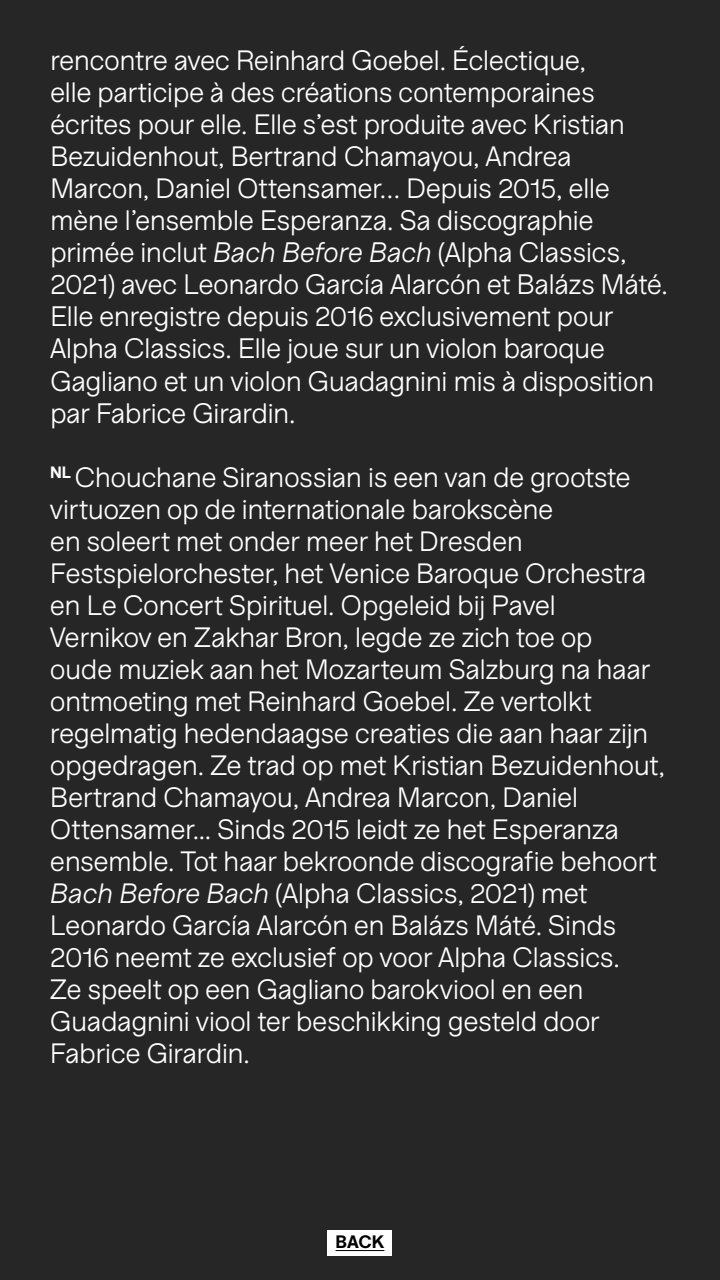
<style>
.page{position:relative;width:720px;height:1280px;background:#262626}
.page>*{position:absolute;margin:0;border:0;box-sizing:border-box;transform-origin:0 0}
.t1{font:28.1px/32.2px "aa Bozar";letter-spacing:-.02em;color:#fff}
.t2{font:28px/32px "aa Bozar";letter-spacing:-.02em;color:#fff}
.t3{font:700 18px "aa Bozar";color:#000}
.s1{font-style:italic}
</style>
<div class="page">
<div style="left:328px;top:1230px;width:64px;height:26px;background:#fff"></div>
<hr style="left:336px;top:1250px;width:48px;height:1px;background:#000">
<p class="t2" style="left:50px;top:44px;width:577px">rencontre avec Reinhard Goebel. Éclectique, elle participe à des créations contemporaines écrites pour elle. Elle s’est produite avec Kristian Bezuidenhout, Bertrand Chamayou, Andrea Marcon, Daniel Ottensamer… Depuis 2015, elle</p>
<p class="t1" style="left:50px;top:204px;width:620px">mène l’ensemble Esperanza. Sa discographie primée inclut <span class="s1">Bach Before Bach</span> (Alpha Classics, 2021) avec Leonardo García Alarcón et Balázs Máté.<br>Elle enregistre depuis 2016 exclusivement pour Alpha Classics. Elle joue sur un violon baroque Gagliano et un violon Guadagnini mis à disposition par Fabrice Girardin.</p>
<p class="t2" style="left:50px;top:461px;width:617px"><sup>NL</sup> Chouchane Siranossian is een van de grootste virtuozen op de internationale barokscène<br>en soleert met onder meer het Dresden Festspielorchester, het Venice Baroque Orchestra en Le Concert Spirituel. Opgeleid bij Pavel<br>Vernikov en Zakhar Bron, legde ze zich toe op<br>oude muziek aan het Mozarteum Salzburg na haar ontmoeting met Reinhard Goebel. Ze vertolkt regelmatig hedendaagse creaties die aan haar zijn opgedragen. Ze trad op met Kristian Bezuidenhout, Bertrand Chamayou, Andrea Marcon, Daniel Ottensamer... Sinds 2015 leidt ze het Esperanza ensemble. Tot haar bekroonde discografie behoort <span class="s1">Bach Before Bach</span> (Alpha Classics, 2021) met Leonardo García Alarcón en Balázs Máté. Sinds 2016 neemt ze exclusief op voor Alpha Classics.<br>Ze speelt op een Gagliano barokviool en een Guadagnini viool ter beschikking gesteld door Fabrice Girardin.</p>
<p class="t3" style="left:336px;top:1232px;width:50px">BACK</p>
</div>
